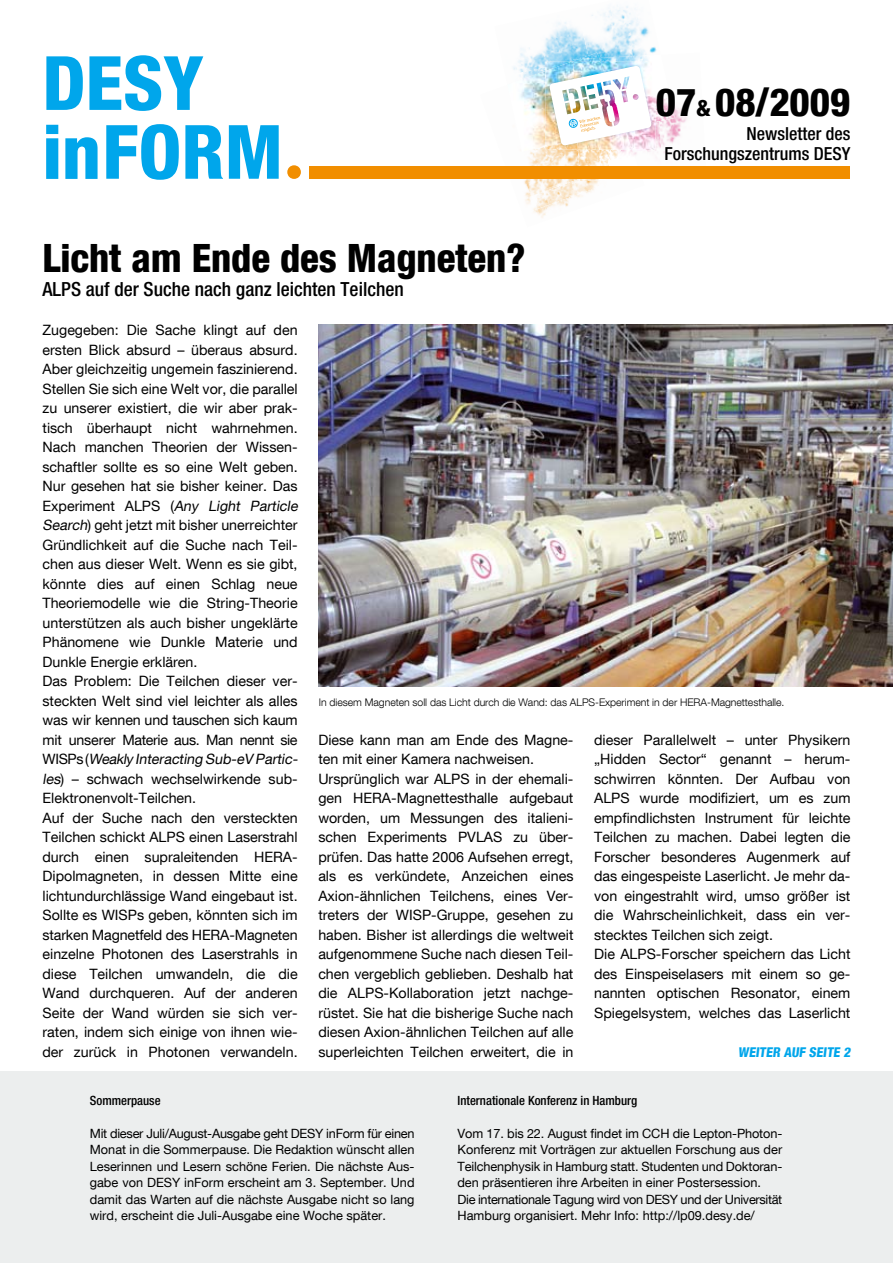
<style>
.page{position:relative;width:893px;height:1263px;background:#fff}
.page>*{position:absolute;margin:0;border:0;box-sizing:border-box;transform-origin:0 0}
.t1{font:39px "Desy Neue Helvetica 87 Cond H";letter-spacing:-.005em;color:#000}
.t2{font:19.5px "Desy Neue Helvetica 67 Cond M";color:#000}
.t3{font:18px/20.5px "Desy Neue Helvetica 67 Cond M";color:#000;text-align:right}
.t4{font:14.25px/19.5px "Desy Neue Helvetica 55 Roman";color:#000}
.t5{font:13.5px "Desy Neue Helvetica 87 Cond H";color:#00a6eb}
.t6{font:12.75px/16.5px "Desy Neue Helvetica 55 Roman";color:#000;text-align:justify}
.t7{font:12.75px "Desy Neue Helvetica 67 Cond M";color:#000}
.t8{font:300 10.5px "Desy Neue Helvetica 45";letter-spacing:-.005em;color:#000}
.s1{font-size:22.5px}
.s2{font-style:italic}
</style>
<div class="page">
<svg style="left:46px;top:55px;width:157px;height:56px"></svg>
<svg style="left:287px;top:165px;width:14px;height:14px"></svg>
<img style="left:525px;top:181px;width:74px;height:33px">
<img style="left:524px;top:150px;width:72px;height:51px">
<img style="left:524px;top:152px;width:19px;height:9px">
<img style="left:661px;top:107px;width:26px;height:40px">
<img style="left:647px;top:122px;width:14px;height:29px">
<img style="left:578px;top:150px;width:59px;height:31px">
<img style="left:589px;top:5px;width:68px;height:50px">
<img style="left:514px;top:22px;width:75px;height:45px">
<img style="left:560px;top:52px;width:39px;height:10px">
<img style="left:513px;top:67px;width:34px;height:85px">
<img style="left:573px;top:55px;width:76px;height:7px">
<img style="left:656px;top:97px;width:19px;height:25px">
<img style="left:573px;top:58px;width:27px;height:4px">
<img style="left:545px;top:147px;width:32px;height:3px">
<img style="left:632px;top:129px;width:24px;height:21px">
<img style="left:577px;top:146px;width:55px;height:4px">
<img style="left:545px;top:62px;width:32px;height:85px">
<img style="left:625px;top:62px;width:31px;height:67px">
<img style="left:573px;top:62px;width:52px;height:4px">
<img style="left:549px;top:66px;width:103px;height:80px">
<div style="left:0;top:1071px;width:893px;height:192px;background:#eceeee"></div>
<div style="left:310px;top:166px;width:540px;height:13px;background:#f18e00"></div>
<svg style="left:46px;top:124px;width:233px;height:56px"></svg>
<img style="left:319px;top:325px;width:574px;height:361px">
<h1 class="t1" style="left:656px;top:78px;width:196px">07<span class="s1">&amp;</span> 08/2009</h1>
<p class="t3" style="left:664px;top:123px;width:187px">Newsletter des<br>Forschungszentrums DESY</p>
<h1 class="t1" style="left:43px;top:235px;width:485px">Licht am Ende des Magneten?</h1>
<h2 class="t2" style="left:43px;top:277px;width:363px">ALPS auf der Suche nach ganz leichten Teilchen</h2>
<p class="t4" style="left:43px;top:320px;width:259px">Zugegeben: Die Sache klingt auf den ersten Blick absurd – überaus absurd.<br>Aber gleichzeitig ungemein faszinierend.<br>Stellen Sie sich eine Welt vor, die parallel zu unserer existiert, die wir aber prak&shy;tisch überhaupt nicht wahrnehmen.<br>Nach manchen Theorien der Wissen&shy;schaftler sollte es so eine Welt geben.<br>Nur gesehen hat sie bisher keiner. Das Experiment ALPS (<span class="s2">Any Light Particle Search</span>) geht jetzt mit bisher unerreichter Gründlichkeit auf die Suche nach Teil&shy;chen aus dieser Welt. Wenn es sie gibt, könnte dies auf einen Schlag neue Theoriemodelle wie die String-Theorie unterstützen als auch bisher ungeklärte Phänomene wie Dunkle Materie und Dunkle Energie erklären.<br>Das Problem: Die Teilchen dieser ver&shy;steckten Welt sind viel leichter als alles was wir kennen und tauschen sich kaum mit un-serer Materie aus. Man nennt sie W I S P s (<span class="s2">Weakly Interacting Sub-eV Partic&shy;les</span>) – schwach wechselwirkende sub-Elektronenvolt-Teilchen.<br>Auf der Suche nach den versteckten Teilchen schickt ALPS einen Laserstrahl durch einen supraleitenden HERA-Dipolmagneten, in dessen Mitte eine lichtundurchlässige Wand eingebaut ist.<br>Sollte es WISPs geben, könnten sich im starken Magnetfeld des HERA-Magneten einzelne Photonen des Laserstrahls in diese Teilchen umwandeln, die die Wand durchqueren. Auf der anderen Seite der Wand würden sie sich ver&shy;raten, indem sich einige von ihnen wie&shy;der zurück in Photonen verwandeln.</p>
<p class="t8" style="left:319px;top:695px;width:467px">In diesem Magneten soll das Licht durch die Wand: das ALPS-Experiment in der HERA-Magnettesthalle.</p>
<p class="t4" style="left:318px;top:729px;width:257px">Diese kann man am Ende des Magne&shy;ten mit einer Kamera nachweisen.<br>Ursprünglich war ALPS in der ehemali&shy;gen HERA-Magnettesthalle aufgebaut worden, um Messungen des italieni&shy;schen Experiments PVLAS zu über&shy;prüfen. Das hatte 2006 Aufsehen erregt, als es verkündete, Anzeichen eines Axion-ähnlichen Teilchens, eines Ver&shy;treters der WISP-Gruppe, gesehen zu haben. Bisher ist allerdings die weltweit aufgenommene Suche nach diesen Teil&shy;chen vergeblich geblieben. Deshalb hat die ALPS-Kollaboration jetzt nachge&shy;rüstet. Sie hat die bisherige Suche nach diesen Axion-ähnlichen Teilchen auf alle superleichten Teilchen erweitert, die in</p>
<p class="t4" style="left:594px;top:729px;width:258px">dieser Parallelwelt – unter Physikern „Hidden Sector“ genannt – herum&shy;schwirren könnten. Der Aufbau von ALPS wurde modifiziert, um es zum empfindlichsten Instrument für leichte Teilchen zu machen. Dabei legten die Forscher besonderes Augenmerk auf das eingespeiste Laserlicht. Je mehr da&shy;von eingestrahlt wird, umso größer ist die Wahrscheinlichkeit, dass ein ver&shy;stecktes Teilchen sich zeigt.<br>Die ALPS-Forscher speichern das Licht des Einspeiselasers mit einem so ge&shy;nannten optischen Resonator, einem Spiegelsystem, welches das Laserlicht</p>
<p class="t5" style="left:738px;top:1044px;width:116px">-weiter auf Seite 2</p>
<p class="t7" style="left:90px;top:1093px;width:72px">Sommerpause</p>
<p class="t6" style="left:90px;top:1125px;width:326px">Mit dieser Juli/August-Ausgabe geht DESY inForm für einen Monat in die Sommerpause. Die Redaktion wünscht allen Leserinnen und Lesern schöne Ferien. Die nächste Aus&shy;gabe von DESY inForm erscheint am 3. September. Und damit das Warten auf die nächste Ausgabe nicht so lang wird, erscheint die Juli-Ausgabe eine Woche später.</p>
<p class="t7" style="left:457px;top:1093px;width:181px">Internationale Konferenz in Hamburg</p>
<p class="t6" style="left:457px;top:1125px;width:326px;text-align:left">Vom 17. bis 22. August findet im CCH die Lepton-Photon-Konferenz mit Vorträgen zur aktuellen Forschung aus der Teilchenphysik in Hamburg statt. Studenten und Doktoran&shy;den präsentieren ihre Arbeiten in einer Postersession.<br>Die internationale Tagung wird von DESY und der Universi-tät Hamburg organisiert. Mehr Info: http://lp09.desy.de/</p>
</div>
